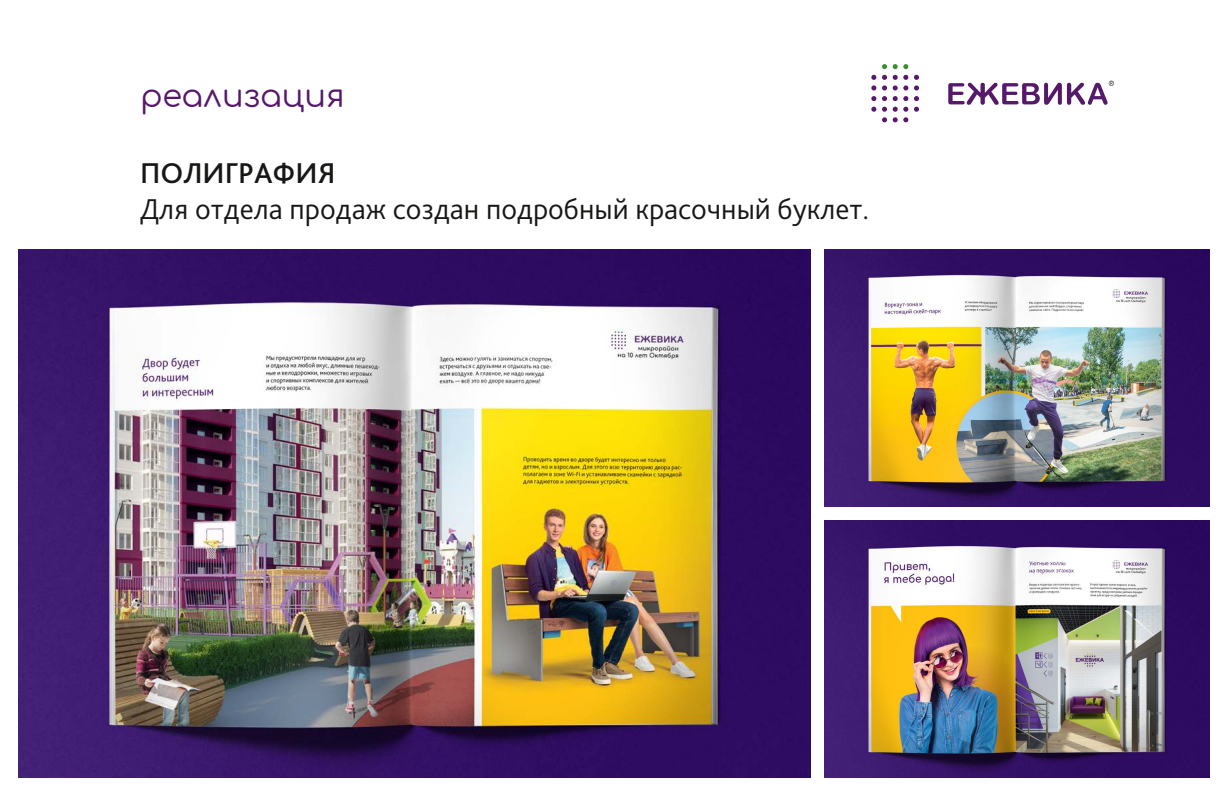
<style>
.page{position:relative;width:1224px;height:792px;background:#fff}
.page>*{position:absolute;margin:0;border:0;box-sizing:border-box;transform-origin:0 0}
.t1{font:32px "Comfortaa";color:#55186a}
.t2{font:300 30px "Bliss Pro";color:#181716}
.t3{font:500 30px "Bliss Pro";color:#181716}
</style>
<div class="page">
<svg style="left:871px;top:96px;width:5px;height:5px"></svg>
<svg style="left:871px;top:107px;width:5px;height:5px"></svg>
<svg style="left:871px;top:75px;width:5px;height:15px"></svg>
<svg style="left:882px;top:75px;width:5px;height:15px"></svg>
<svg style="left:882px;top:96px;width:5px;height:5px"></svg>
<svg style="left:882px;top:64px;width:5px;height:5px"></svg>
<svg style="left:893px;top:64px;width:15px;height:5px"></svg>
<svg style="left:893px;top:75px;width:15px;height:15px"></svg>
<svg style="left:893px;top:96px;width:15px;height:5px"></svg>
<svg style="left:914px;top:75px;width:5px;height:15px"></svg>
<svg style="left:914px;top:96px;width:5px;height:5px"></svg>
<svg style="left:914px;top:107px;width:5px;height:5px"></svg>
<svg style="left:882px;top:107px;width:5px;height:15px"></svg>
<svg style="left:893px;top:107px;width:15px;height:15px"></svg>
<svg style="left:948px;top:81px;width:166px;height:24px"></svg>
<img style="left:824px;top:249px;width:386px;height:257px">
<img style="left:824px;top:520px;width:386px;height:257px">
<img style="left:19px;top:249px;width:792px;height:528px">
<p class="t1" style="left:140px;top:66px;width:206px">реализация</p>
<p class="t3" style="left:140px;top:155px;width:197px">ПОЛИГРАФИЯ</p>
<p class="t2" style="left:140px;top:191px;width:731px">Для отдела продаж создан подробный красочный буклет.</p>
</div>
